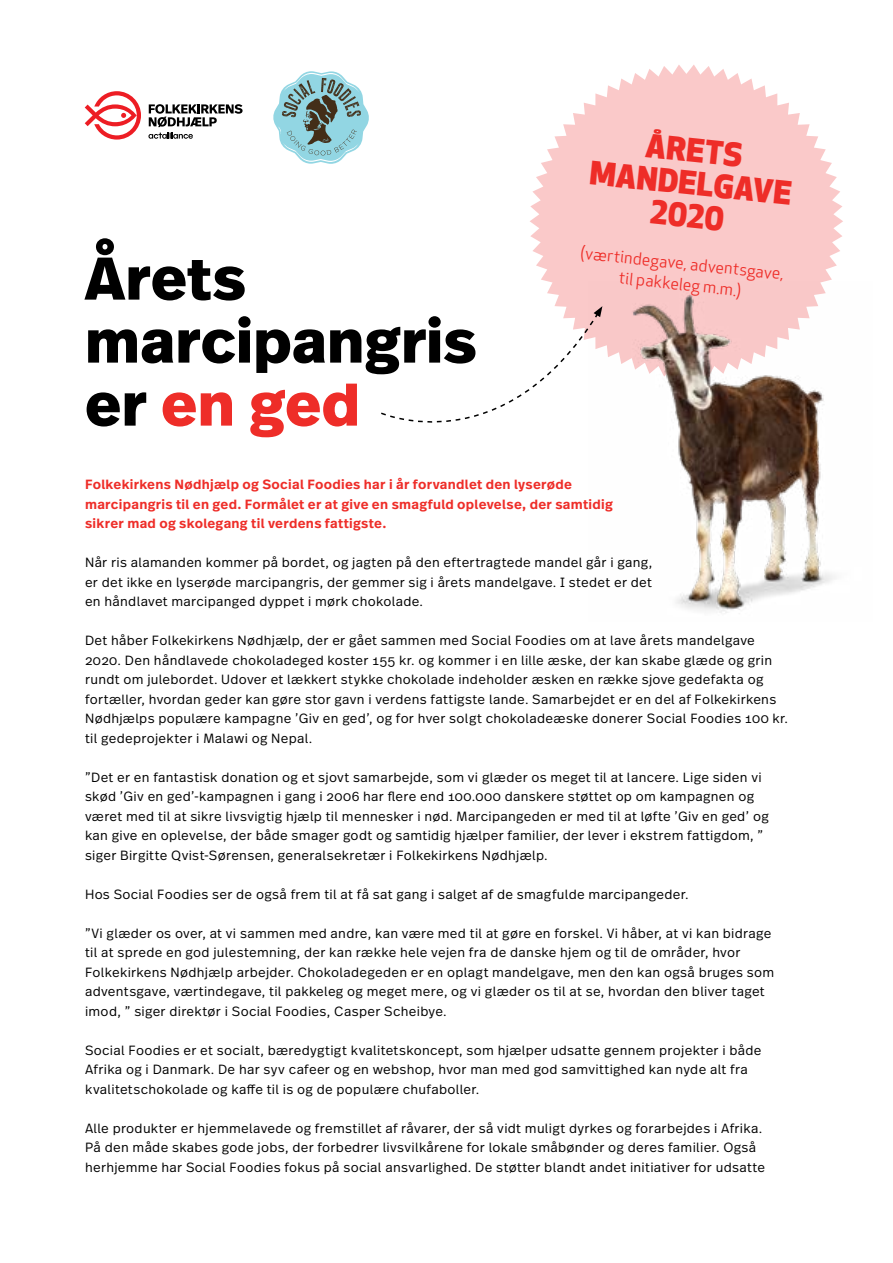
<style>
.page{position:relative;width:893px;height:1263px;background:#fff}
.page>*{position:absolute;margin:0;border:0;box-sizing:border-box;transform-origin:0 0}
.t1{font:800 60px/63px "Real Text OT";letter-spacing:.005em;color:#000}
.t2{font:800 31.5px/33px "Apex New";color:#ee2d28;text-align:center}
.t3{font:16.5px "Apex New";color:#ee2d28}
.t4{font:300 13.35px/19.5px "Real Text OT";letter-spacing:.02em;color:#000}
.t5{font:600 13.35px/19.5px "Real Text OT";letter-spacing:.025em;color:#ee2d28}
.s1{color:#ee2d28}
</style>
<div class="page">
<svg style="left:530px;top:65px;width:313px;height:241px;fill:#fac9c9"></svg>
<img style="left:589px;top:281px;width:254px;height:332px">
<svg style="left:381px;top:306px;width:221px;height:159px"></svg>
<svg style="left:148px;top:133px;width:45px;height:6px"></svg>
<svg style="left:149px;top:104px;width:94px;height:23px"></svg>
<svg style="left:85px;top:91px;width:56px;height:49px"></svg>
<svg style="left:273px;top:71px;width:96px;height:93px"></svg>
<h1 class="t1" style="left:85px;top:248px;width:162px">Årets</h1>
<h1 class="t1" style="left:85px;top:311px;width:393px">marcipangris er <span class="s1">en ged</span></h1>
<h2 class="t2" style="left:595px;top:122px;width:204px;rotate:6deg">ÅRETS<br>MANDELGAVE<br>2020</h2>
<p class="t3" style="left:582px;top:242px;width:206px;rotate:6deg">(værtindegave, adventsgave,</p>
<p class="t3" style="left:620px;top:267px;width:124px;rotate:6deg">til pakkeleg m.m.)</p>
<p class="t5" style="left:85px;top:475px;width:529px">Folkekirkens Nødhjælp og Social Foodies har i år forvandlet den lyserøde marcipangris til en ged. Formålet er at give en smagfuld oplevelse, der samtidig sikrer mad og skolegang til verdens fattigste.</p>
<p class="t4" style="left:85px;top:553px;width:569px;text-align:justify">Når ris alamanden kommer på bordet, og jagten på den eftertragtede mandel går i gang, er det ikke en lyserøde marcipangris, der gemmer sig i årets mandelgave. I stedet er det en håndlavet marcipanged dyppet i mørk chokolade.</p>
<p class="t4" style="left:85px;top:631px;width:705px">Det håber Folkekirkens Nødhjælp, der er gået sammen med Social Foodies om at lave årets mandelgave 2020. Den håndlavede chokoladeged koster 155 kr. og kommer i en lille æske, der kan skabe glæde og grin rundt om julebordet. Udover et lækkert stykke chokolade indeholder æsken en række sjove gedefakta og fortæller, hvordan geder kan gøre stor gavn i verdens fattigste lande. Samarbejdet er en del af Folkekirkens Nødhjælps populære kampagne ’Giv en ged’, og for hver solgt chokoladeæske donerer Social Foodies 100 kr. til gedeprojekter i Malawi og Nepal.</p>
<p class="t4" style="left:85px;top:767px;width:685px">”Det er en fantastisk donation og et sjovt samarbejde, som vi glæder os meget til at lancere. Lige siden vi skød ’Giv en ged’-kampagnen i gang i 2006 har flere end 100.000 danskere støttet op om kampagnen og været med til at sikre livsvigtig hjælp til mennesker i nød. Marcipangeden er med til at løfte ’Giv en ged’ og kan give en oplevelse, der både smager godt og samtidig hjælper familier, der lever i ekstrem fattigdom, ” siger Birgitte Qvist-Sørensen, generalsekretær i Folkekirkens Nødhjælp.</p>
<p class="t4" style="left:85px;top:884px;width:605px">Hos Social Foodies ser de også frem til at få sat gang i salget af de smagfulde marcipangeder.</p>
<p class="t4" style="left:85px;top:923px;width:691px">”Vi glæder os over, at vi sammen med andre, kan være med til at gøre en forskel. Vi håber, at vi kan bidrage til at sprede en god julestemning, der kan række hele vejen fra de danske hjem og til de områder, hvor Folkekirkens Nødhjælp arbejder. Chokoladegeden er en oplagt mandelgave, men den kan også bruges som adventsgave, værtindegave, til pakkeleg og meget mere, og vi glæder os til at se, hvordan den bliver taget imod, ” siger direktør i Social Foodies, Casper Scheibye.</p>
<p class="t4" style="left:85px;top:1040px;width:678px">Social Foodies er et socialt, bæredygtigt kvalitetskoncept, som hjælper udsatte gennem projekter i både<br>Afrika og i Danmark. De har syv cafeer og en webshop, hvor man med god samvittighed kan nyde alt fra kvalitetschokolade og kaffe til is og de populære chufaboller.</p>
<p class="t4" style="left:85px;top:1118px;width:682px">Alle produkter er hjemmelavede og fremstillet af råvarer, der så vidt muligt dyrkes og forarbejdes i Afrika.<br>På den måde skabes gode jobs, der forbedrer livsvilkårene for lokale småbønder og deres familier. Også herhjemme har Social Foodies fokus på social ansvarlighed. De støtter blandt andet initiativer for udsatte</p>
</div>
